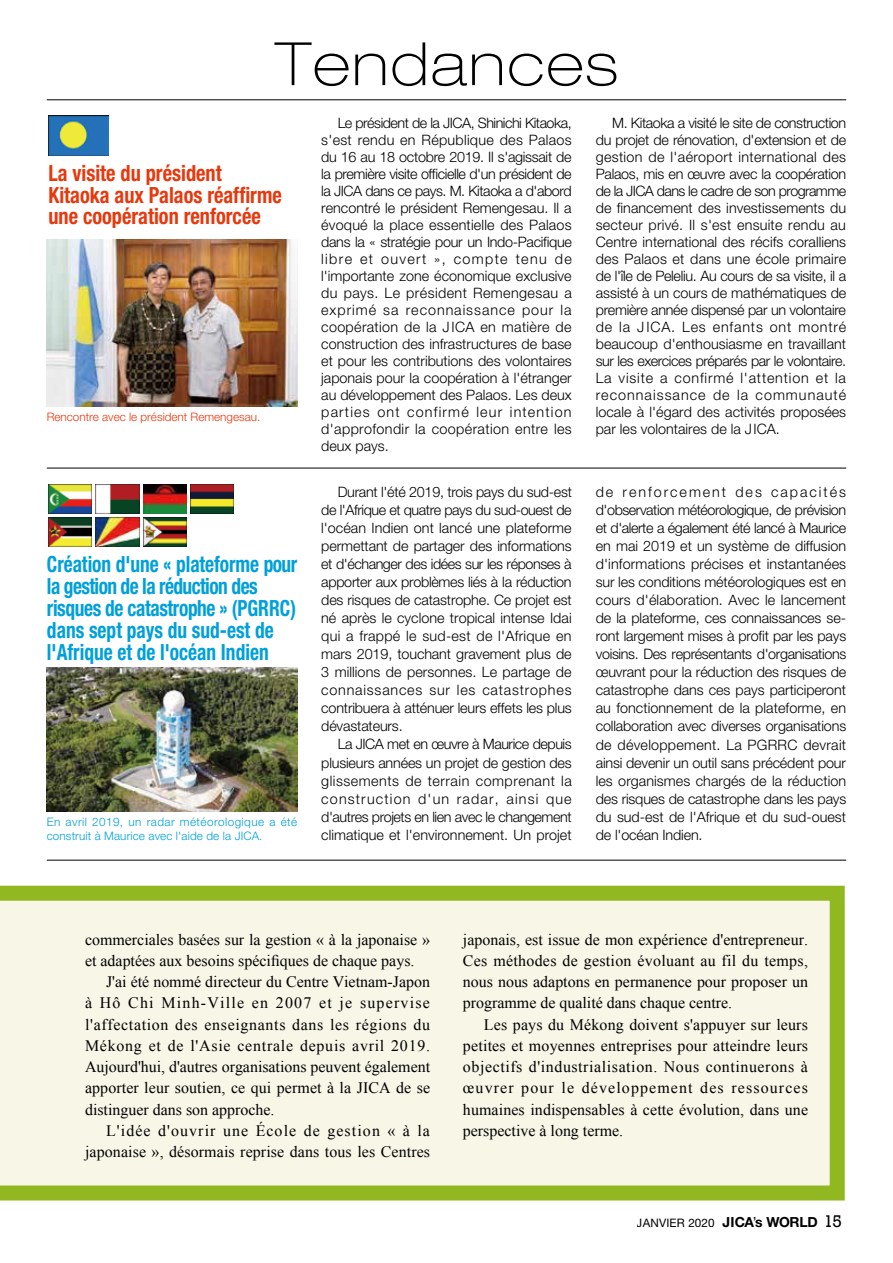
<style>
.page{position:relative;width:893px;height:1263px;background:#fff}
.page>*{position:absolute;margin:0;border:0;box-sizing:border-box;transform-origin:0 0}
.t1{font:100 expanded 59.7px "Helvetica Neue LT Std";letter-spacing:.04em;color:#000}
.t2{font:700 condensed 22.35px/21.9px "Helvetica Neue LT Std";letter-spacing:-.005em;color:#00a0da;scale:.87 1}
.t3{font:700 condensed 22.35px/21.9px "Helvetica Neue LT Std";color:#e8380d;scale:.91 1}
.t4{font:15.9px/21.3px "Times New Roman";color:#000;text-align:justify}
.t5{font:15.9px "Times New Roman";letter-spacing:.04em;color:#000}
.t6{font:15.9px "Times New Roman";letter-spacing:.045em;color:#000}
.t7{font:15.9px "Times New Roman";letter-spacing:.075em;color:#000}
.t8{font:15.9px "Times New Roman";letter-spacing:.07em;color:#000}
.t9{font:300 14.4px/17px "Helvetica Neue LT Std";color:#000;text-align:justify}
.t10{font:300 11.7px/14.4px "Helvetica Neue LT Std";letter-spacing:.04em;color:#00a0da}
.t11{font:300 11.7px "Helvetica Neue LT Std";color:#e8380d}
.t12{font:11.7px "Helvetica Neue LT Std";letter-spacing:.01em;color:#000}
.s1{font-weight:700;font-size:13.95px}
.s2{font-size:13.95px}
.s3{font-family:"Rockwell";font-size:15.9px}
</style>
<div class="page">
<svg style="left:0;top:886px;width:845px;height:314px;background:#ecefd1"></svg>
<hr style="left:47px;top:99px;width:799px;height:1px;background:#000">
<hr style="left:47px;top:468px;width:799px;height:1px;background:#000">
<hr style="left:47px;top:860px;width:799px;height:1px;background:#000">
<img style="left:48px;top:517px;width:44px;height:29px">
<img style="left:143px;top:517px;width:43px;height:29px">
<img style="left:96px;top:517px;width:43px;height:29px">
<img style="left:48px;top:485px;width:44px;height:28px">
<img style="left:143px;top:485px;width:43px;height:28px">
<img style="left:96px;top:485px;width:43px;height:28px">
<img style="left:190px;top:485px;width:44px;height:28px">
<img style="left:47px;top:667px;width:250px;height:145px">
<img style="left:48px;top:116px;width:60px;height:40px">
<img style="left:47px;top:239px;width:250px;height:168px">
<h1 class="t1" style="left:275px;top:28px;width:344px">Tendances</h1>
<p class="t9" style="left:596px;top:114px;width:252px;text-indent:17px">M. Kitaoka a visité le site de construction du projet de rénovation, d'extension et de gestion de l'aéroport international des Palaos, mis en œuvre avec la coopération de la JICA dans le cadre de son programme de financement des investissements du secteur privé. Il s'est ensuite rendu au Centre international des récifs coralliens des Palaos et dans une école primaire de l'île de Peleliu. Au cours de sa visite, il a assisté à un cours de mathématiques de première année dispensé par un volontaire de la JICA. Les enfants ont montré beaucoup d'enthousiasme en travaillant sur les exercices préparés par le volontaire.<br>La visite a confirmé l'attention et la reconnaissance de la communauté locale à l'égard des activités proposées par les volontaires de la JICA.</p>
<p class="t9" style="left:321px;top:114px;width:252px;text-indent:17px">Le président de la JICA, Shinichi Kitaoka, s'est rendu en République des Palaos du 16 au 18 octobre 2019. Il s'agissait de la première visite officielle d'un président de la JICA dans ce pays. M. Kitaoka a d'abord rencontré le président Remengesau. Il a évoqué la place essentielle des Palaos dans la « stratégie pour un Indo-Pacifique libre et ouvert », compte tenu de l'importante zone économique exclusive du pays. Le président Remengesau a exprimé sa reconnaissance pour la coopération de la JICA en matière de construction des infrastructures de base et pour les contributions des volontaires japonais pour la coopération à l'étranger au développement des Palaos. Les deux parties ont confirmé leur intention d'approfondir la coopération entre les deux pays.</p>
<h2 class="t3" style="left:48px;top:161px;width:258px">La visite du président<br>Kitaoka aux Palaos réaffirme une coopération renforcée</h2>
<p class="t11" style="left:47px;top:410px;width:215px">Rencontre avec le président Remengesau.</p>
<h2 class="t2" style="left:47px;top:553px;width:289px">Création d'une « plateforme pour la gestion de la réduction des risques de catastrophe » (PGRRC) dans sept pays du sud-est de l'Afrique et de l'océan Indien</h2>
<p class="t10" style="left:47px;top:814px;width:252px">En avril 2019, un radar météorologique a été construit à Maurice avec l'aide de la JICA.</p>
<p class="t9" style="left:321px;top:482px;width:252px;line-height:18px;text-indent:17px">Durant l'été 2019, trois pays du sud-est de l'Afrique et quatre pays du sud-ouest de l'océan Indien ont lancé une plateforme permettant de partager des informations et d'échanger des idées sur les réponses à apporter aux problèmes liés à la réduction des risques de catastrophe. Ce projet est né après le cyclone tropical intense Idai qui a frappé le sud-est de l'Afrique en mars 2019, touchant gravement plus de 3 millions de personnes. Le partage de connaissances sur les catastrophes contribuera à atténuer leurs effets les plus dévastateurs.</p>
<p class="t9" style="left:321px;top:735px;width:252px;line-height:18px;text-indent:17px">La JICA met en œuvre à Maurice depuis plusieurs années un projet de gestion des glissements de terrain comprenant la construction d'un radar, ainsi que d'autres projets en lien avec le changement climatique et l'environnement. Un projet</p>
<p class="t9" style="left:596px;top:482px;width:252px;line-height:18px">de renforcement des capacités d'observation météorologique, de prévision et d'alerte a également été lancé à Maurice en mai 2019 et un système de diffusion d'informations précises et instantanées sur les conditions météorologiques est en cours d'élaboration. Avec le lancement de la plateforme, ces connaissances se&shy;ront largement mises à profit par les pays voisins. Des représentants d'organisations œuvrant pour la réduction des risques de catastrophe dans ces pays participeront au fonctionnement de la plateforme, en collaboration avec diverses organisations de développement. La PGRRC devrait ainsi devenir un outil sans précédent pour les organismes chargés de la réduction des risques de catastrophe dans les pays du sud-est de l'Afrique et du sud-ouest de l'océan Indien.</p>
<p class="t4" style="left:85px;top:928px;width:347px">commerciales basées sur la gestion « à la japonaise »</p>
<p class="t4" style="left:85px;top:950px;width:331px">et adaptées aux besoins spécifiques de chaque pays.</p>
<p class="t4" style="left:106px;top:971px;width:326px">J'ai été nommé directeur du Centre Vietnam-Japon</p>
<p class="t7" style="left:85px;top:992px;width:346px">à Hô Chi Minh-Ville en 2007 et je supervise</p>
<p class="t5" style="left:85px;top:1014px;width:346px">l'affectation des enseignants dans les régions du</p>
<p class="t6" style="left:85px;top:1035px;width:347px">Mékong et de l'Asie centrale depuis avril 2019.</p>
<p class="t4" style="left:85px;top:1056px;width:347px">Aujourd'hui, d'autres organisations peuvent également</p>
<p class="t4" style="left:85px;top:1077px;width:347px">apporter leur soutien, ce qui permet à la JICA de se</p>
<p class="t4" style="left:85px;top:1098px;width:191px">distinguer dans son approche.</p>
<p class="t8" style="left:106px;top:1120px;width:325px">L'idée d'ouvrir une École de gestion « à la</p>
<p class="t4" style="left:85px;top:1141px;width:347px">japonaise », désormais reprise dans tous les Centres</p>
<p class="t4" style="left:463px;top:928px;width:347px">japonais, est issue de mon expérience d'entrepreneur.<br>Ces méthodes de gestion évoluant au fil du temps, nous nous adaptons en permanence pour proposer un programme de qualité dans chaque centre.</p>
<p class="t4" style="left:463px;top:1013px;width:347px;text-indent:21px">Les pays du Mékong doivent s'appuyer sur leurs petites et moyennes entreprises pour atteindre leurs objectifs d'industrialisation. Nous continuerons à œuvrer pour le développement des ressources humaines indispensables à cette évolution, dans une perspective à long terme.</p>
<p class="t12" style="left:637px;top:1215px;width:207px">JANVIER 2020 <span class="s1">JICA</span><span class="s2">’</span><span class="s1">s WORLD</span> <span class="s3">15</span></p>
</div>
